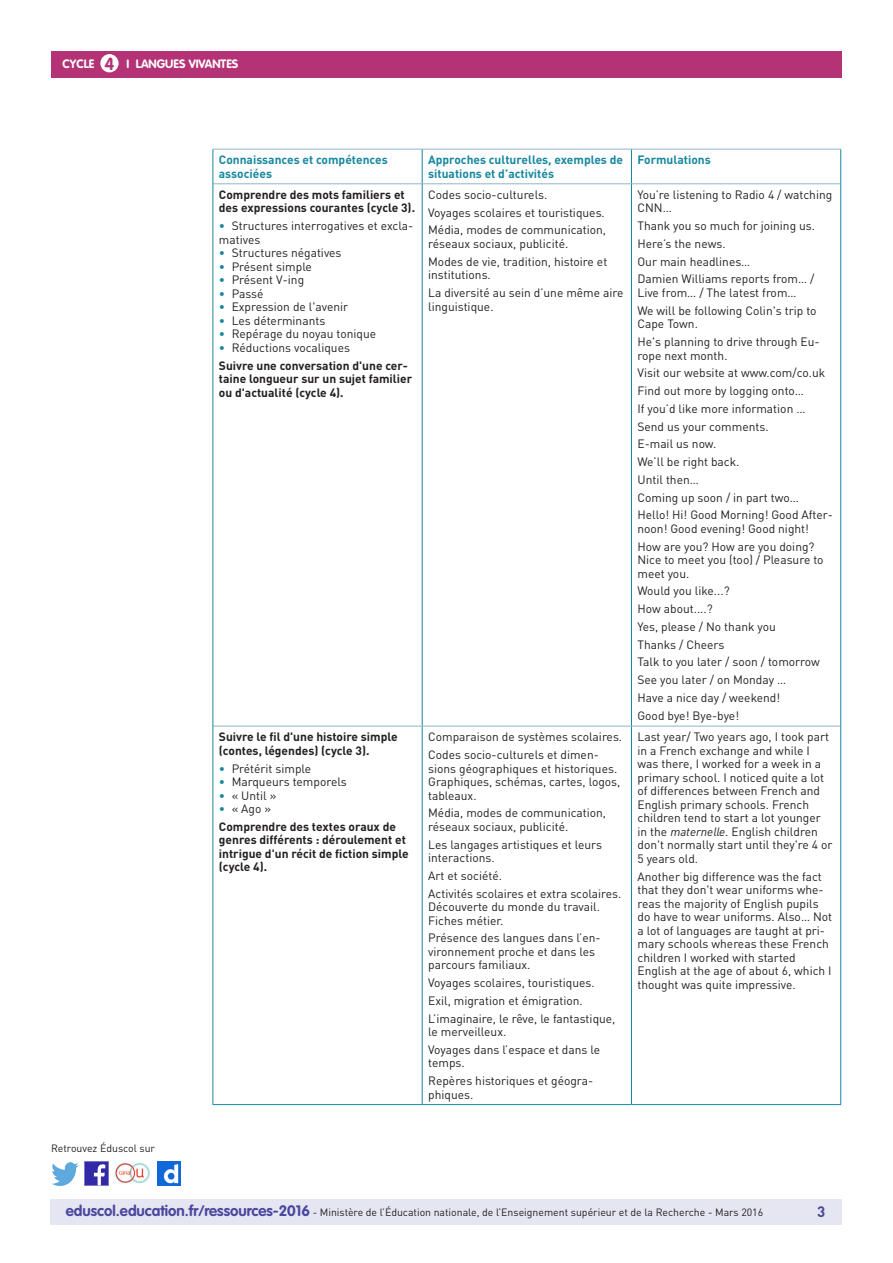
<style>
.page{position:relative;width:893px;height:1263px;background:#fff}
.page>*{position:absolute;margin:0;border:0;box-sizing:border-box;transform-origin:0 0}
.t1{font:700 17.25px "VAG Rounded Std";color:#b43376}
.t2{font:700 15px "DIN Pro";color:#4a489e}
.Texte_courant_tablea{font:12px/13.5px "DIN Pro";color:#231f20}
.Texte_gras_noir{font:700 12px/13.5px "DIN Pro";color:#231f20}
._08_Liste_à_puces_ni{font:12px/13.5px "DIN Pro";color:#231f20}
.Texte_gras_bleu{font:700 12px/13.5px "DIN Pro";color:#16879f}
.t3{font:700 12px "VAG Rounded Std";color:#fff}
.t4{font:10.5px "DIN Pro";color:#231f20}
.s1{color:#16879f}
.s2{font-style:italic}
.s3{font-family:"VAG Rounded Std";font-weight:700;font-size:15px;color:#4a489e}
</style>
<div class="page">
<div style="left:50px;top:1199px;width:791px;height:26px;background:#e6e5f2"></div>
<div style="left:51px;top:51px;width:791px;height:27px;background:#b43376"></div>
<div style="left:100px;top:54px;width:19px;height:18px;background:#fff;border-radius:50%"></div>
<img style="left:85px;top:1162px;width:23px;height:23px">
<img style="left:51px;top:1163px;width:28px;height:22px">
<img style="left:158px;top:1162px;width:22px;height:23px">
<img style="left:115px;top:1163px;width:35px;height:21px">
<hr style="left:213px;top:149px;width:209px;height:1px;background:#8fb6c6">
<hr style="left:422px;top:149px;width:209px;height:1px;background:#8fb6c6">
<hr style="left:631px;top:149px;width:210px;height:1px;background:#8fb6c6">
<hr style="left:213px;top:183px;width:209px;height:1px;background:#8fb6c6">
<hr style="left:422px;top:183px;width:209px;height:1px;background:#8fb6c6">
<hr style="left:631px;top:183px;width:209px;height:1px;background:#8fb6c6">
<hr style="left:213px;top:726px;width:209px;height:1px;background:#8fb6c6">
<hr style="left:422px;top:726px;width:209px;height:1px;background:#8fb6c6">
<hr style="left:631px;top:726px;width:209px;height:1px;background:#8fb6c6">
<hr style="left:213px;top:149px;width:1px;height:35px;background:#16879f">
<hr style="left:422px;top:149px;width:1px;height:34px;background:#16879f">
<hr style="left:631px;top:149px;width:1px;height:34px;background:#16879f">
<hr style="left:840px;top:149px;width:1px;height:35px;background:#16879f">
<hr style="left:213px;top:184px;width:1px;height:542px;background:#16879f">
<hr style="left:422px;top:184px;width:1px;height:542px;background:#16879f">
<hr style="left:631px;top:184px;width:1px;height:542px;background:#16879f">
<hr style="left:840px;top:184px;width:1px;height:542px;background:#16879f">
<hr style="left:213px;top:726px;width:1px;height:378px;background:#16879f">
<hr style="left:422px;top:726px;width:1px;height:378px;background:#16879f">
<hr style="left:631px;top:726px;width:1px;height:378px;background:#16879f">
<hr style="left:840px;top:726px;width:1px;height:378px;background:#16879f">
<hr style="left:213px;top:1104px;width:209px;height:1px;background:#16879f">
<hr style="left:422px;top:1104px;width:209px;height:1px;background:#16879f">
<hr style="left:631px;top:1104px;width:210px;height:1px;background:#16879f">
<h1 class="t1" style="left:105px;top:53px;width:11px">4</h1>
<p class="t3" style="left:63px;top:57px;width:33px">CYCLE</p>
<p class="t3" style="left:127px;top:57px;width:113px">I LANGUES VIVANTES</p>
<p class="Texte_gras_bleu" style="left:219px;top:153px;width:170px">Connaissances et compétences associées</p>
<p class="Texte_gras_bleu" style="left:428px;top:153px;width:196px">Approches culturelles, exemples de situations et d’activités</p>
<p class="Texte_gras_bleu" style="left:637px;top:153px;width:75px">Formulations</p>
<p class="Texte_gras_noir" style="left:219px;top:187px;width:198px">Comprendre des mots familiers et des expressions courantes (cycle 3).</p>
<p class="_08_Liste_à_puces_ni" style="left:219px;top:219px;width:196px"><span class="s1">•</span> Structures interrogatives et excla&shy;matives</p>
<p class="_08_Liste_à_puces_ni" style="left:219px;top:246px;width:124px"><span class="s1">•</span> Structures négatives</p>
<p class="_08_Liste_à_puces_ni" style="left:219px;top:259px;width:95px"><span class="s1">•</span> Présent simple</p>
<p class="_08_Liste_à_puces_ni" style="left:219px;top:273px;width:87px"><span class="s1">•</span> Présent V-ing</p>
<p class="_08_Liste_à_puces_ni" style="left:219px;top:286px;width:46px"><span class="s1">•</span> Passé</p>
<p class="_08_Liste_à_puces_ni" style="left:219px;top:300px;width:131px"><span class="s1">•</span> Expression de l'avenir</p>
<p class="_08_Liste_à_puces_ni" style="left:219px;top:313px;width:108px"><span class="s1">•</span> Les déterminants</p>
<p class="_08_Liste_à_puces_ni" style="left:219px;top:327px;width:159px"><span class="s1">•</span> Repérage du noyau tonique</p>
<p class="_08_Liste_à_puces_ni" style="left:219px;top:340px;width:133px"><span class="s1">•</span> Réductions vocaliques</p>
<p class="Texte_gras_noir" style="left:219px;top:358px;width:195px">Suivre une conversation d'une cer&shy;taine longueur sur un sujet familier ou d'actualité (cycle 4).</p>
<p class="Texte_courant_tablea" style="left:637px;top:188px;width:196px">You’re listening to Radio 4 / watching<br>CNN…</p>
<p class="Texte_courant_tablea" style="left:637px;top:219px;width:179px">Thank you so much for joining us.</p>
<p class="Texte_courant_tablea" style="left:637px;top:237px;width:90px">Here’s the news.</p>
<p class="Texte_courant_tablea" style="left:637px;top:254px;width:114px">Our main headlines…</p>
<p class="Texte_courant_tablea" style="left:637px;top:272px;width:178px">Damien Williams reports from… /<br>Live from… / The latest from…</p>
<p class="Texte_courant_tablea" style="left:637px;top:303px;width:181px">We will be following Colin's trip to<br>Cape Town.</p>
<p class="Texte_courant_tablea" style="left:637px;top:335px;width:184px">He's planning to drive through Eu&shy;rope next month.</p>
<p class="Texte_courant_tablea" style="left:637px;top:366px;width:189px">Visit our website at www.com/co.uk</p>
<p class="Texte_courant_tablea" style="left:637px;top:384px;width:168px">Find out more by logging onto…</p>
<p class="Texte_courant_tablea" style="left:637px;top:401px;width:170px">If you’d like more information …</p>
<p class="Texte_courant_tablea" style="left:637px;top:419px;width:133px">Send us your comments.</p>
<p class="Texte_courant_tablea" style="left:637px;top:437px;width:80px">E-mail us now.</p>
<p class="Texte_courant_tablea" style="left:637px;top:455px;width:104px">We’ll be right back.</p>
<p class="Texte_courant_tablea" style="left:637px;top:472px;width:63px">Until then…</p>
<p class="Texte_courant_tablea" style="left:637px;top:490px;width:163px">Coming up soon / in part two…</p>
<p class="Texte_courant_tablea" style="left:637px;top:508px;width:197px">Hello! Hi! Good Morning! Good After&shy;noon! Good evening! Good night!</p>
<p class="Texte_courant_tablea" style="left:637px;top:539px;width:188px">How are you? How are you doing?<br>Nice to meet you (too) / Pleasure to meet you.</p>
<p class="Texte_courant_tablea" style="left:637px;top:584px;width:94px">Would you like...?</p>
<p class="Texte_courant_tablea" style="left:637px;top:602px;width:77px">How about....?</p>
<p class="Texte_courant_tablea" style="left:637px;top:619px;width:140px">Yes, please / No thank you</p>
<p class="Texte_courant_tablea" style="left:637px;top:637px;width:88px">Thanks / Cheers</p>
<p class="Texte_courant_tablea" style="left:637px;top:655px;width:184px">Talk to you later / soon / tomorrow</p>
<p class="Texte_courant_tablea" style="left:637px;top:673px;width:150px">See you later / on Monday …</p>
<p class="Texte_courant_tablea" style="left:637px;top:690px;width:144px">Have a nice day / weekend!</p>
<p class="Texte_courant_tablea" style="left:637px;top:708px;width:103px">Good bye! Bye-bye!</p>
<p class="Texte_courant_tablea" style="left:428px;top:188px;width:121px">Codes socio-culturels.</p>
<p class="Texte_courant_tablea" style="left:428px;top:205px;width:178px">Voyages scolaires et touristiques.</p>
<p class="Texte_courant_tablea" style="left:428px;top:223px;width:179px">Média, modes de communication, réseaux sociaux, publicité.</p>
<p class="Texte_courant_tablea" style="left:428px;top:254px;width:181px">Modes de vie, tradition, histoire et institutions.</p>
<p class="Texte_courant_tablea" style="left:428px;top:286px;width:197px">La diversité au sein d’une même aire linguistique.</p>
<p class="t4" style="left:51px;top:1141px;width:106px">Retrouvez Éduscol sur</p>
<p class="Texte_gras_noir" style="left:219px;top:730px;width:180px">Suivre le fil d'une histoire simple (contes, légendes) (cycle 3).</p>
<p class="_08_Liste_à_puces_ni" style="left:219px;top:761px;width:94px"><span class="s1">•</span> Prétérit simple</p>
<p class="_08_Liste_à_puces_ni" style="left:219px;top:775px;width:129px"><span class="s1">•</span> Marqueurs temporels</p>
<p class="_08_Liste_à_puces_ni" style="left:219px;top:788px;width:59px"><span class="s1">•</span> « Until »</p>
<p class="_08_Liste_à_puces_ni" style="left:219px;top:802px;width:54px"><span class="s1">•</span> « Ago »</p>
<p class="Texte_gras_noir" style="left:219px;top:819px;width:191px">Comprendre des textes oraux de genres différents : déroulement et intrigue d'un récit de fiction simple (cycle 4).</p>
<p class="Texte_courant_tablea" style="left:428px;top:730px;width:195px">Comparaison de systèmes scolaires.</p>
<p class="Texte_courant_tablea" style="left:428px;top:748px;width:194px">Codes socio-culturels et dimen&shy;sions géographiques et historiques.<br>Graphiques, schémas, cartes, logos, tableaux.</p>
<p class="Texte_courant_tablea" style="left:428px;top:806px;width:179px">Média, modes de communication, réseaux sociaux, publicité.</p>
<p class="Texte_courant_tablea" style="left:428px;top:837px;width:175px">Les langages artistiques et leurs interactions.</p>
<p class="Texte_courant_tablea" style="left:428px;top:868px;width:75px">Art et société.</p>
<p class="Texte_courant_tablea" style="left:428px;top:886px;width:195px">Activités scolaires et extra scolaires.<br>Découverte du monde du travail.<br>Fiches métier.</p>
<p class="Texte_courant_tablea" style="left:428px;top:931px;width:174px">Présence des langues dans l’en&shy;vironnement proche et dans les parcours familiaux.</p>
<p class="Texte_courant_tablea" style="left:428px;top:976px;width:168px">Voyages scolaires, touristiques.</p>
<p class="Texte_courant_tablea" style="left:428px;top:993px;width:156px">Exil, migration et émigration.</p>
<p class="Texte_courant_tablea" style="left:428px;top:1011px;width:189px">L’imaginaire, le rêve, le fantastique, le merveilleux.</p>
<p class="Texte_courant_tablea" style="left:428px;top:1042px;width:173px">Voyages dans l’espace et dans le temps.</p>
<p class="Texte_courant_tablea" style="left:428px;top:1074px;width:167px">Repères historiques et géogra&shy;phiques.</p>
<p class="Texte_courant_tablea" style="left:637px;top:730px;width:197px">Last year/ Two years ago, I took part in a French exchange and while I was there, I worked for a week in a primary school. I noticed quite a lot of differences between French and<br>English primary schools. French children tend to start a lot younger in the <span class="s2">maternelle</span>. English children don't normally start until they're 4 or<br>5 years old.</p>
<p class="Texte_courant_tablea" style="left:637px;top:869px;width:196px">Another big difference was the fact that they don't wear uniforms whe&shy;reas the majority of English pupils do have to wear uniforms. Also… Not a lot of languages are taught at pri&shy;mary schools whereas these French children I worked with started English at the age of about 6, which I thought was quite impressive.</p>
<p class="t4" style="left:66px;top:1205px;width:699px"><span class="s3">eduscol.education.fr/ressources-2016</span> - Ministère de l’Éducation nationale, de l’Enseignement supérieur et de la Recherche - Mars 2016</p>
<p class="t2" style="left:817px;top:1201px;width:10px">3</p>
</div>
